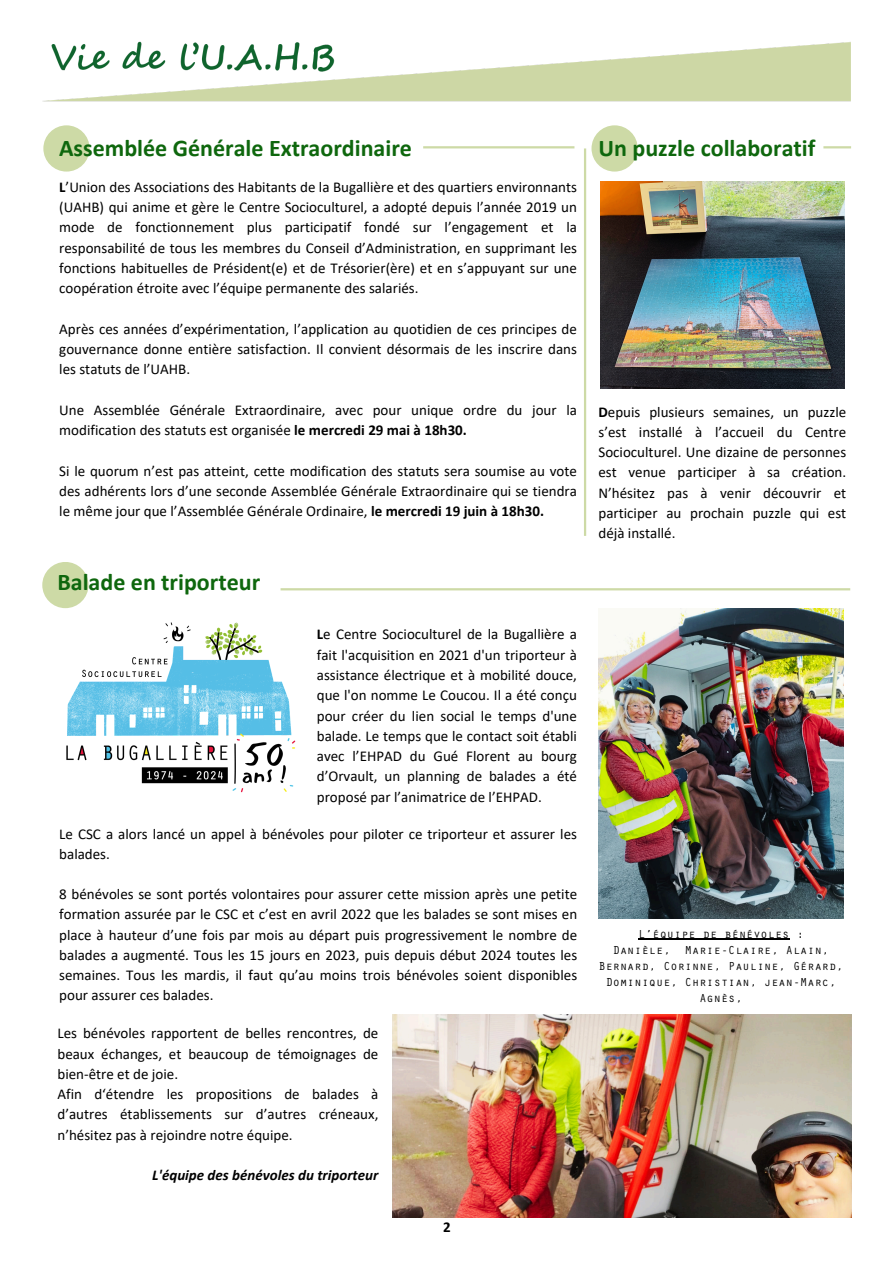
<style>
.page{position:relative;width:894px;height:1264px;background:#fff}
.page>*{position:absolute;margin:0;border:0;box-sizing:border-box;transform-origin:0 0}
.t1{font:700 24px "Calibri";color:#0e670d}
.t2{font:15px/20.2px "Calibri";color:#000;text-align:justify}
.t3{font:italic 700 15px "Calibri";color:#000}
.t4{font:700 15px "Calibri";color:#000}
.t5{font:12px/16px "Orator Std";color:#000;text-align:center}
.s1{font-weight:700}
</style>
<div class="page">
<img style="left:43px;top:41px;width:807px;height:61px">
<div style="left:43px;top:125px;width:47px;height:46px;background:#cddaa6;border-radius:50%"></div>
<hr style="left:423px;top:146px;width:151px;height:2px;background:#cddaa6">
<div style="left:591px;top:125px;width:46px;height:46px;background:#cddaa6;border-radius:50%"></div>
<img style="left:600px;top:181px;width:244px;height:207px">
<img style="left:66px;top:622px;width:230px;height:171px">
<img style="left:392px;top:1014px;width:459px;height:203px">
<div style="left:42px;top:562px;width:46px;height:46px;background:#cddaa6;border-radius:50%"></div>
<hr style="left:280px;top:588px;width:570px;height:2px;background:#cddaa6">
<img style="left:598px;top:608px;width:245px;height:310px">
<hr style="left:638px;top:938px;width:151px;height:1px;background:#000">
<hr style="left:823px;top:146px;width:27px;height:2px;background:#cddaa6">
<hr style="left:583px;top:148px;width:3px;height:388px;background:#cddaa6">
<h1 class="t1" style="left:59px;top:138px;width:354px">Assemblée Générale Extraordinaire</h1>
<h3 class="t2" style="left:59px;top:178px;width:519px"><span class="s1">L</span>’Union des Associations des Habitants de la Bugallière et des quartiers environnants (UAHB) qui anime et gère le Centre Socioculturel, a adopté depuis l’année 2019 un mode de fonctionnement plus participatif fondé sur l’engagement et la responsabilité de tous les membres du Conseil d’Administration, en supprimant les fonctions habituelles de Président(e) et de Trésorier(ère) et en s’appuyant sur une coopération étroite avec l’équipe permanente des salariés.</h3>
<h3 class="t2" style="left:59px;top:320px;width:519px">Après ces années d’expérimentation, l’application au quotidien de ces principes de gouvernance donne entière satisfaction. Il convient désormais de les inscrire dans les statuts de l’UAHB.</h3>
<h3 class="t2" style="left:59px;top:401px;width:519px">Une Assemblée Générale Extraordinaire, avec pour unique ordre du jour la modification des statuts est organisée <span class="s1">le mercredi 29 mai à 18h30.</span></h3>
<h3 class="t2" style="left:59px;top:461px;width:519px">Si le quorum n’est pas atteint, cette modification des statuts sera soumise au vote des adhérents lors d’une seconde Assemblée Générale Extraordinaire qui se tiendra le même jour que l’Assemblée Générale Ordinaire, <span class="s1">le mercredi 19 juin à 18h30.</span></h3>
<p class="t1" style="left:57px;top:572px;width:204px">Balade en triporteur</p>
<h3 class="t2" style="left:317px;top:625px;width:261px"><span class="s1">L</span>e Centre Socioculturel de la Bugallière a fait l'acquisition en 2021 d'un triporteur à assistance électrique et à mobilité douce, que l'on nomme Le Coucou. Il a été conçu pour créer du lien social le temps d'une balade. Le temps que le contact soit établi avec l’EHPAD du Gué Florent au bourg d’Orvault, un planning de balades a été proposé par l’animatrice de l’EHPAD.</h3>
<p class="t2" style="left:59px;top:825px;width:519px">Le CSC a alors lancé un appel à bénévoles pour piloter ce triporteur et assurer les balades.</p>
<h3 class="t2" style="left:59px;top:885px;width:519px">8 bénévoles se sont portés volontaires pour assurer cette mission après une petite formation assurée par le CSC et c’est en avril 2022 que les balades se sont mises en place à hauteur d’une fois par mois au départ puis progressivement le nombre de balades a augmenté. Tous les 15 jours en 2023, puis depuis début 2024 toutes les semaines. Tous les mardis, il faut qu’au moins trois bénévoles soient disponibles pour assurer ces balades.</h3>
<p class="t2" style="left:57px;top:1024px;width:322px;text-align:left">Les bénévoles rapportent de belles rencontres, de beaux échanges, et beaucoup de témoignages de bien-être et de joie.<br>Afin d‘étendre les propositions de balades à d’autres établissements sur d’autres créneaux, n’hésitez pas à rejoindre notre équipe.</p>
<p class="t3" style="left:152px;top:1168px;width:228px">L'équipe des bénévoles du triporteur</p>
<h1 class="t4" style="left:443px;top:1220px;width:9px">2</h1>
<h1 class="t1" style="left:598px;top:138px;width:218px">Un puzzle collaboratif</h1>
<h3 class="t2" style="left:598px;top:403px;width:249px"><span class="s1">D</span>epuis plusieurs semaines, un puzzle s’est installé à l’accueil du Centre Socioculturel. Une dizaine de personnes est venue participer à sa création.<br>N’hésitez pas à venir découvrir et participer au prochain puzzle qui est déjà installé.</h3>
<h2 class="t5" style="left:638px;top:927px;width:167px">L’équipe de bénévoles :</h2>
<p class="t5" style="left:598px;top:943px;width:246px">Danièle, Marie-Claire, Alain,<br>Bernard, Corinne, Pauline, Gérard,<br>Dominique, Christian, jean-Marc,<br>Agnès,</p>
</div>
